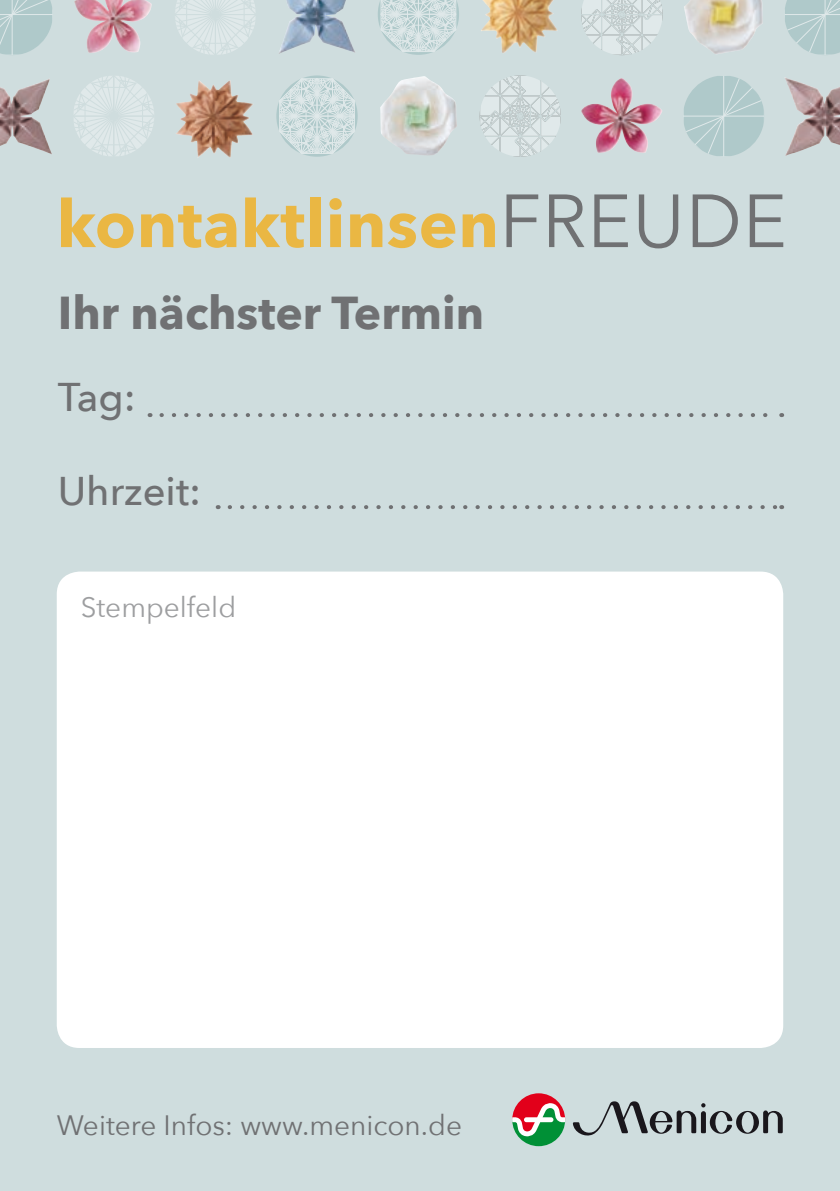
<style>
.page{position:relative;width:840px;height:1191px;background:#fff}
.page>*{position:absolute;margin:0;border:0;box-sizing:border-box;transform-origin:0 0}
.t1{font:700 65.6px "Avenir Next";letter-spacing:.01em;color:#eab743}
.t2{font:700 46px "Avenir Next";color:#707173}
.t3{font:500 40px "Avenir Next";color:#707173}
.t4{font:28px "Avenir Next";color:#707173}
.t5{font:28px "Avenir Next";color:#9d9ea0}
.s1{font-weight:400;font-size:74.4px;color:#707173}
</style>
<div class="page">
<div style="left:0;top:0;width:839px;height:1191px;background:#cfddde"></div>
<svg style="left:512px;top:1093px;width:53px;height:53px"></svg>
<svg style="left:572px;top:1101px;width:210px;height:35px"></svg>
<svg style="left:0;top:0;width:52px;height:55px"></svg>
<svg style="left:175px;top:0;width:80px;height:55px"></svg>
<div style="left:215px;top:14px;width:41px;height:41px;border:1px solid #cfddde"></div>
<svg style="left:684px;top:76px;width:80px;height:80px"></svg>
<svg style="left:74px;top:76px;width:80px;height:80px"></svg>
<div style="left:113px;top:116px;width:41px;height:41px;border:1px solid #cfddde"></div>
<img style="left:74px;top:0;width:78px;height:53px">
<img style="left:176px;top:80px;width:65px;height:78px">
<img style="left:279px;top:0;width:76px;height:54px">
<img style="left:380px;top:76px;width:77px;height:79px">
<img style="left:481px;top:0;width:76px;height:53px">
<img style="left:581px;top:78px;width:81px;height:75px">
<img style="left:684px;top:0;width:78px;height:54px">
<img style="left:0;top:78px;width:52px;height:76px">
<svg style="left:276px;top:75px;width:81px;height:82px"></svg>
<svg style="left:279px;top:78px;width:75px;height:76px"></svg>
<svg style="left:378px;top:0;width:81px;height:55px"></svg>
<svg style="left:581px;top:0;width:81px;height:55px"></svg>
<svg style="left:479px;top:75px;width:81px;height:82px"></svg>
<svg style="left:785px;top:0;width:54px;height:55px"></svg>
<img style="left:785px;top:77px;width:54px;height:79px">
<svg style="left:161px;top:413px;width:607px;height:4px"></svg>
<svg style="left:229px;top:505px;width:545px;height:4px"></svg>
<div style="left:57px;top:571px;width:725px;height:477px;background:#fff;border-radius:23px"></div>
<h1 class="t1" style="left:57px;top:167px;width:731px">kontaktlinsen<span class="s1">FREUDE</span></h1>
<h2 class="t2" style="left:58px;top:273px;width:427px">Ihr nächster Termin</h2>
<h3 class="t3" style="left:58px;top:363px;width:79px">Tag:</h3>
<h3 class="t3" style="left:58px;top:457px;width:145px">Uhrzeit:</h3>
<p class="t5" style="left:81px;top:583px;width:157px">Stempelfeld</p>
<p class="t4" style="left:57px;top:1101px;width:406px">Weitere Infos: www.menicon.de</p>
</div>
